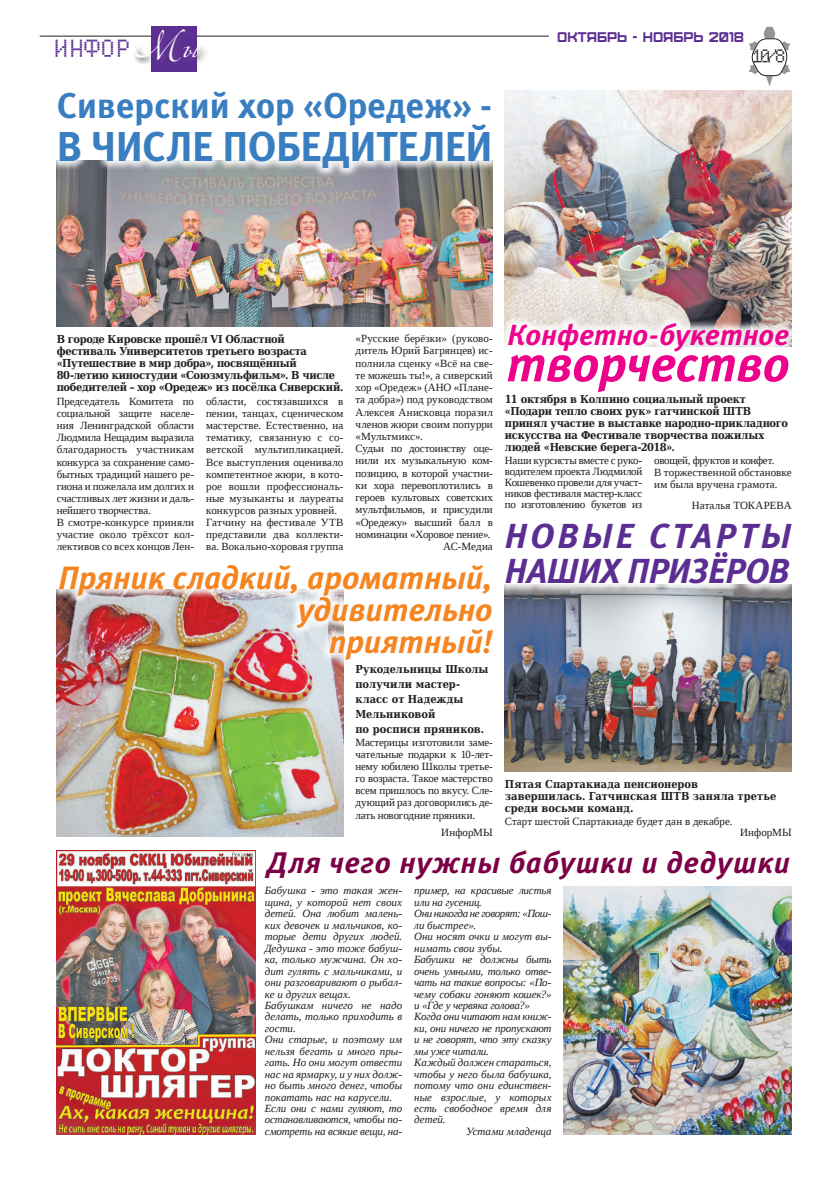
<style>
.page{position:relative;width:820px;height:1191px;background:#fff}
.page>*{position:absolute;margin:0;border:0;box-sizing:border-box;transform-origin:0 0}
.t1{font:italic 700 50px "Meta Pro";letter-spacing:-.015em;color:#ed028c}
.t2{font:48px "Alexandra Zeferino One";color:#fff}
.t3{font:700 41.7px "Meta Pro";letter-spacing:-.015em;color:#397ec1}
.t4{font:700 35.8px "Meta Pro";letter-spacing:-.015em;color:#397ec1}
.t5{font:italic 700 34.7px/35px "Meta Pro";color:#5b2e91}
.t6{font:italic 700 32.2px/32px "Meta Pro";letter-spacing:-.01em;color:#f58520;text-align:right}
.t7{font:italic 700 29.7px "Meta Pro";letter-spacing:.02em;color:#7b0046}
.t8{font:italic 700 29px "Meta Pro";letter-spacing:-.01em;color:#ed028c}
.t9{font:20px "Dotf 1";color:#5b2e91}
.t10{font:15px "Dotf 1";color:#231f20}
.t11{font:14px "Furore";color:#5b2e91}
.t12{font:11px/12.1px "Liberation Serif";letter-spacing:.005em;color:#231f20}
.t13{font:italic 11px/11.4px "Liberation Serif";color:#231f20}
.t14{font:700 11px/12px "DejaVu Serif Condensed";letter-spacing:-.02em;color:#231f20}
.t15{font:700 11px/15px "DejaVu Serif Condensed";color:#231f20}
.t16{font:italic 11px "Liberation Serif";letter-spacing:-.02em;color:#231f20}
.t17{font:11px "Liberation Serif";letter-spacing:-.015em;color:#231f20}
.t18{font:italic 11px "Liberation Serif";letter-spacing:-.04em;color:#231f20}
.t19{font:11px "Liberation Serif";letter-spacing:-.025em;color:#231f20}
</style>
<div class="page">
<svg style="left:747px;top:27px;width:43px;height:64px"></svg>
<hr style="left:40px;top:36px;width:508px;height:1px;background:#231f20">
<div style="left:151px;top:27px;width:46px;height:45px;background:#5b2e91"></div>
<svg style="left:132px;top:35px;width:78px;height:29px"></svg>
<img style="left:563px;top:886px;width:228px;height:249px">
<img style="left:504px;top:594px;width:287px;height:177px">
<img style="left:504px;top:91px;width:287px;height:222px">
<img style="left:57px;top:670px;width:286px;height:166px">
<img style="left:57px;top:178px;width:435px;height:149px">
<img style="left:57px;top:850px;width:198px;height:284px">
<div style="left:49px;top:554px;width:454px;height:116px;background:#fff;opacity:.89"></div>
<div style="left:497px;top:313px;width:302px;height:90px;background:#fff;opacity:.89"></div>
<div style="left:48px;top:81px;width:453px;height:97px;background:#fff;opacity:.89"></div>
<svg style="left:232px;top:852px;width:21px;height:4px"></svg>
<h3 class="t9" style="left:53px;top:41px;width:80px">Инфор</h3>
<h2 class="t2" style="left:134px;top:13px;width:67px">Мы</h2>
<h3 class="t4" style="left:57px;top:83px;width:436px">Сиверский хор «Оредеж» -</h3>
<h3 class="t3" style="left:57px;top:120px;width:437px">В ЧИСЛЕ ПОБЕДИТЕЛЕЙ</h3>
<p class="t11" style="left:557px;top:28px;width:188px">октябрь - ноябрь 2018</p>
<h3 class="t10" style="left:751px;top:50px;width:36px">10/8</h3>
<p class="t14" style="left:57px;top:333px;width:288px">В городе Кировске прошёл VI Областной фестиваль Университетов третьего возраста «Путешествие в мир добра», посвящённый 80-летию киностудии «Союзмульфильм». В числе победителей – хор «Оредеж» из посёлка Сиверский.</p>
<p class="t12" style="left:57px;top:395px;width:139px">Председатель Комитета по социальной защите населе&shy;ния Ленинградской области<br>Людмила Нещадим выразила благодарность участникам конкурса за сохранение само&shy;бытных традиций нашего ре&shy;гиона и пожелала им долгих и счастливых лет жизни и даль&shy;нейшего творчества.<br>В смотре-конкурсе приняли участие около трёхсот кол&shy;лективов со всех концов Лен-</p>
<p class="t12" style="left:206px;top:395px;width:139px">области, состязавшихся в пении, танцах, сценическом мастерстве. Естественно, на тематику, связанную с со&shy;ветской мультипликацией.<br>Все выступления оценивало компетентное жюри, в кото&shy;рое вошли профессиональ&shy;ные музыканты и лауреаты конкурсов разных уровней.<br>Гатчину на фестивале УТВ представили два коллекти&shy;ва. Вокально-хоровая группа</p>
<p class="t12" style="left:355px;top:332px;width:139px">«Русские берёзки» (руково-</p>
<p class="t12" style="left:355px;top:345px;width:139px">дитель Юрий Багрянцев) ис-</p>
<p class="t12" style="left:355px;top:357px;width:139px">полнила сценку «Всё на све-</p>
<p class="t12" style="left:355px;top:369px;width:139px">те можешь ты!», а сиверский</p>
<p class="t12" style="left:355px;top:381px;width:139px">хор «Оредеж» (АНО «Плане-</p>
<p class="t12" style="left:355px;top:393px;width:139px">та добра») под руководством</p>
<p class="t12" style="left:355px;top:406px;width:139px">Алексея Анисковца поразил</p>
<p class="t12" style="left:355px;top:418px;width:139px">членов жюри своим попурри</p>
<p class="t12" style="left:355px;top:430px;width:69px">«Мультмикс».</p>
<p class="t19" style="left:355px;top:441px;width:139px">Судьи по достоинству оце-</p>
<p class="t12" style="left:355px;top:454px;width:139px">нили их музыкальную ком-</p>
<p class="t12" style="left:355px;top:467px;width:139px">позицию, в которой участни-</p>
<p class="t17" style="left:355px;top:478px;width:139px">ки хора перевоплотились в</p>
<p class="t12" style="left:355px;top:491px;width:139px">героев культовых советских</p>
<p class="t12" style="left:355px;top:503px;width:139px">мультфильмов, и присудили</p>
<p class="t12" style="left:355px;top:516px;width:139px">«Оредежу» высший балл в</p>
<p class="t17" style="left:355px;top:527px;width:136px">номинации «Хоровое пение».</p>
<p class="t12" style="left:443px;top:540px;width:51px">АС-Медиа</p>
<h3 class="t6" style="left:58px;top:562px;width:435px">Пряник сладкий, ароматный, удивительно<br>приятный!</h3>
<p class="t15" style="left:355px;top:661px;width:134px">Рукодельницы Школы получили мастер&shy;класс от Надежды<br>Мельниковой<br>по росписи пряников.</p>
<p class="t12" style="left:355px;top:736px;width:139px;text-align:justify">Мастерицы изготовили заме&shy;чательные подарки к 10-лет&shy;нему юбилею Школы третье&shy;го возраста. Такое мастерство всем пришлось по вкусу. Сле&shy;дующий раз договорились де&shy;лать новогодние пряники.</p>
<p class="t12" style="left:441px;top:826px;width:53px">ИнфорМЫ</p>
<h3 class="t8" style="left:507px;top:317px;width:283px">Конфетно-букетное</h3>
<h1 class="t1" style="left:506px;top:332px;width:285px">творчество</h1>
<p class="t14" style="left:504px;top:393px;width:285px">11 октября в Колпино социальный проект «Подари тепло своих рук» гатчинской ШТВ принял участие в выставке народно-прикладного искусства на Фестивале творчества пожилых людей «Невские берега-2018».</p>
<p class="t12" style="left:504px;top:455px;width:139px;line-height:11px;text-align:justify">Наши курсисты вместе с руко&shy;водителем проекта Людмилой Кошевенко провели для участ&shy;ников фестиваля мастер-класс по изготовлению букетов из</p>
<p class="t12" style="left:654px;top:454px;width:139px">овощей, фруктов и конфет.<br>В торжественной обстановке им была вручена грамота.</p>
<p class="t12" style="left:691px;top:499px;width:101px">Наталья ТОКАРЕВА</p>
<h3 class="t5" style="left:504px;top:520px;width:287px">НОВЫЕ СТАРТЫ<br>НАШИХ ПРИЗЁРОВ</h3>
<p class="t15" style="left:504px;top:777px;width:273px;line-height:12px">Пятая Спартакиада пенсионеров завершилась. Гатчинская ШТВ заняла третье среди восьми команд.</p>
<p class="t12" style="left:504px;top:815px;width:229px">Старт шестой Спартакиаде будет дан в декабре.</p>
<p class="t12" style="left:739px;top:826px;width:53px">ИнфорМЫ</p>
<h3 class="t7" style="left:267px;top:844px;width:524px">Для чего нужны бабушки и дедушки</h3>
<p class="t13" style="left:265px;top:885px;width:139px">Бабушка - это такая жен&shy;щина, у которой нет своих детей. Она любит малень&shy;ких девочек и мальчиков, ко&shy;торые дети других людей.<br>Дедушка - это тоже бабуш&shy;ка, только мужчина. Он хо&shy;дит гулять с мальчиками, и они разговаривают о рыбал&shy;ке и других вещах.<br>Бабушкам ничего не надо делать, только приходить в гости.<br>Они старые, и поэтому им нельзя бегать и много пры&shy;гать. Но они могут отвести нас на ярмарку, и у них долж&shy;но быть много денег, чтобы покатать нас на карусели.<br>Если они с нами гуляют, то останавливаются, чтобы по&shy;смотреть на всякие вещи, на-</p>
<p class="t13" style="left:414px;top:885px;width:139px">пример, на красивые листья</p>
<p class="t16" style="left:414px;top:895px;width:69px">или на гусениц.</p>
<p class="t18" style="left:414px;top:906px;width:139px">Они никогда не говорят: «Пош-</p>
<p class="t13" style="left:414px;top:919px;width:64px">ли быстрее».</p>
<p class="t13" style="left:414px;top:930px;width:139px">Они носят очки и могут вы-</p>
<p class="t13" style="left:414px;top:942px;width:90px">нимать свои зубы.</p>
<p class="t13" style="left:414px;top:953px;width:139px">Бабушки не должны быть</p>
<p class="t13" style="left:414px;top:965px;width:139px">очень умными, только отве-</p>
<p class="t13" style="left:414px;top:976px;width:139px">чать на такие вопросы: «По-</p>
<p class="t13" style="left:414px;top:988px;width:139px">чему собаки гоняют кошек?»</p>
<p class="t13" style="left:414px;top:999px;width:117px">и «Где у червяка голова?»</p>
<p class="t13" style="left:414px;top:1011px;width:139px">Когда они читают нам книж-</p>
<p class="t16" style="left:414px;top:1021px;width:139px">ки, они ничего не пропускают</p>
<p class="t16" style="left:414px;top:1032px;width:139px">и не говорят, что эту сказку</p>
<p class="t16" style="left:414px;top:1044px;width:76px">мы уже читали.</p>
<p class="t13" style="left:414px;top:1056px;width:139px">Каждый должен стараться,</p>
<p class="t13" style="left:414px;top:1068px;width:139px">чтобы у него была бабушка,</p>
<p class="t13" style="left:414px;top:1079px;width:139px">потому что они единствен-</p>
<p class="t13" style="left:414px;top:1091px;width:139px">ные взрослые, у которых</p>
<p class="t13" style="left:414px;top:1102px;width:139px">есть свободное время для</p>
<p class="t13" style="left:414px;top:1114px;width:33px">детей.</p>
<p class="t13" style="left:466px;top:1125px;width:87px">Устами младенца</p>
</div>
